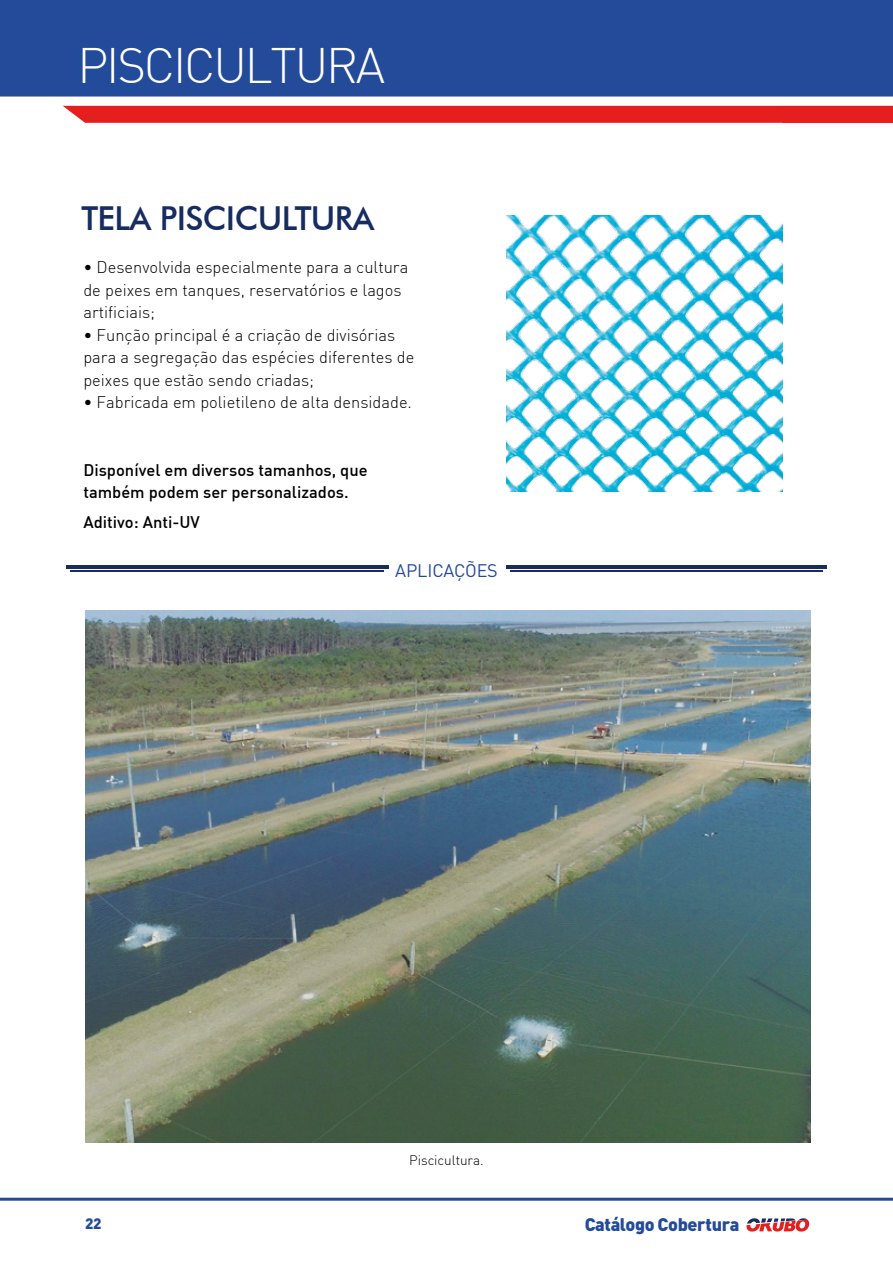
<style>
.page{position:relative;width:893px;height:1263px;background:#fff}
.page>*{position:absolute;margin:0;border:0;box-sizing:border-box;transform-origin:0 0}
.t1{font:300 48.75px "DIN";letter-spacing:-.045em;color:#fff}
.t2{font:500 33px "Futura BT";letter-spacing:-.02em;color:#172c60}
.t3{font:900 18px "DIN Pro";letter-spacing:-.02em;color:#224b9b}
.t4{font:18px "DIN Pro";letter-spacing:-.01em;color:#244a9a}
.t5{font:300 16.5px/22.5px "DIN";color:#000}
.t6{font:500 16.5px/22.5px "DIN";color:#000}
.t7{font:900 15px "DIN Pro";color:#224b9b}
.t8{font:300 13.5px "DIN";color:#000}
</style>
<div class="page">
<div style="left:0;top:0;width:893px;height:97px;background:#244a9a"></div>
<hr style="left:0;top:1198px;width:893px;height:3px;background:#224b9b">
<svg style="left:746px;top:1218px;width:63px;height:13px"></svg>
<div style="left:63px;top:106px;width:830px;height:17px;background:#e41f1d"></div>
<div style="left:72px;top:39px;width:88px;height:50px;background:#224b9b"></div>
<img style="left:506px;top:216px;width:277px;height:276px">
<img style="left:86px;top:611px;width:724px;height:531px">
<hr style="left:506px;top:565px;width:321px;height:3px;background:#172c60">
<hr style="left:66px;top:565px;width:323px;height:3px;background:#172c60">
<hr style="left:511px;top:570px;width:312px;height:1px;background:#172c60">
<hr style="left:70px;top:570px;width:314px;height:1px;background:#172c60">
<h1 class="t1" style="left:78px;top:36px;width:309px">PISCICULTURA</h1>
<h2 class="t2" style="left:81px;top:198px;width:294px">TELA PISCICULTURA</h2>
<p class="t5" style="left:83px;top:256px;width:326px">• Desenvolvida especialmente para a cultura de peixes em tanques, reservatórios e lagos artificiais;</p>
<p class="t5" style="left:83px;top:323px;width:332px">• Função principal é a criação de divisórias para a segregação das espécies diferentes de peixes que estão sendo criadas;</p>
<p class="t5" style="left:83px;top:391px;width:330px">• Fabricada em polietileno de alta densidade.</p>
<p class="t6" style="left:83px;top:458px;width:286px">Disponível em diversos tamanhos, que também podem ser personalizados.</p>
<p class="t6" style="left:83px;top:510px;width:118px">Aditivo: Anti-UV</p>
<p class="t4" style="left:395px;top:556px;width:104px">APLICAÇÕES</p>
<p class="t8" style="left:409px;top:1152px;width:76px">Piscicultura.</p>
<p class="t7" style="left:85px;top:1210px;width:18px">22</p>
<p class="t3" style="left:585px;top:1209px;width:156px">Catálogo Cobertura</p>
</div>
